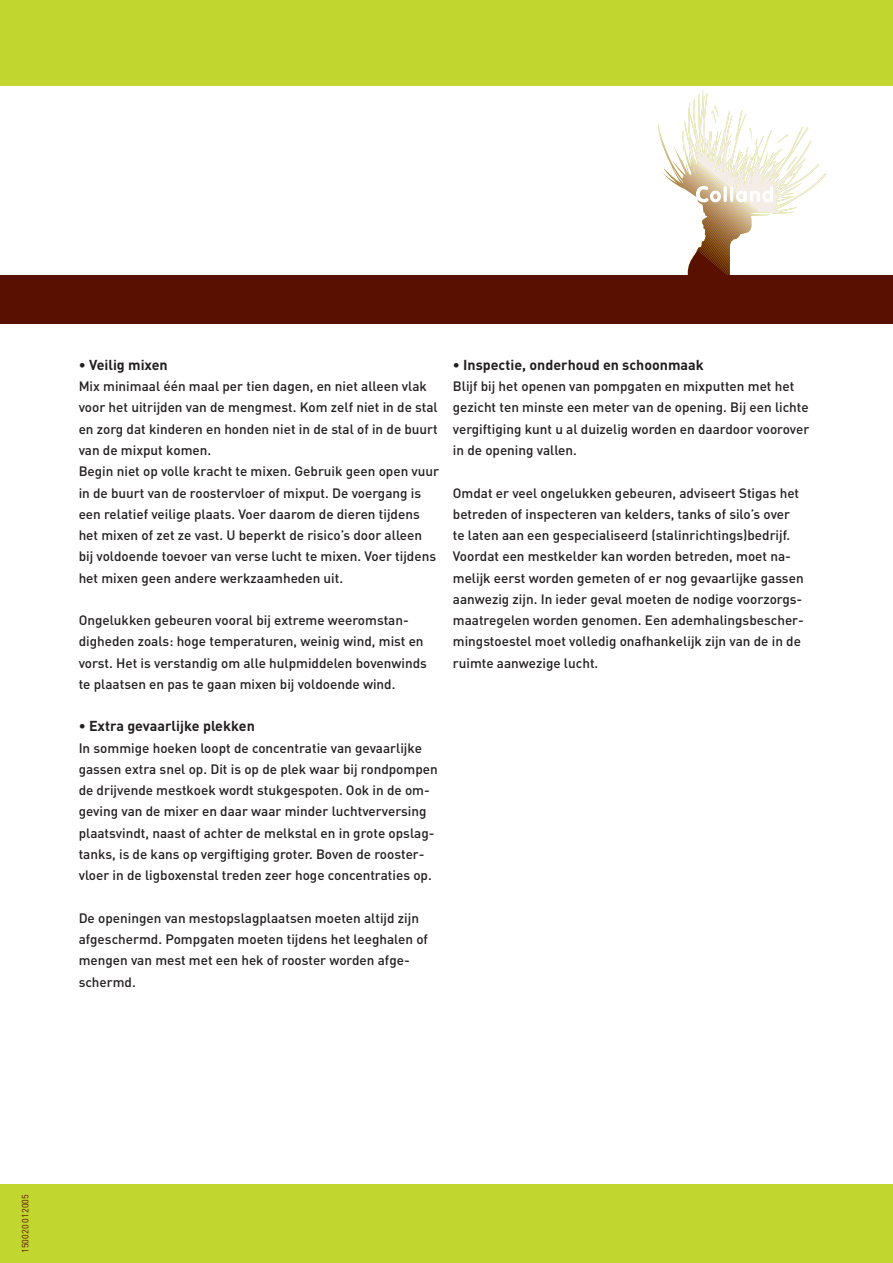
<style>
.page{position:relative;width:893px;height:1263px;background:#fff}
.page>*{position:absolute;margin:0;border:0;box-sizing:border-box;transform-origin:0 0}
.t1{font:700 14.25px "DIN";color:#231f20}
.t2{font:500 13.5px/21.3px "DIN";color:#231f20}
.t3{font:9px "DIN";color:#5a1000}
</style>
<div class="page">
<svg style="left:658px;top:91px;width:168px;height:184px"></svg>
<div style="left:0;top:0;width:893px;height:85px;background:#c1d72f"></div>
<div style="left:0;top:1184px;width:893px;height:79px;background:#c1d72f"></div>
<div style="left:0;top:275px;width:893px;height:48px;background:#5a1000"></div>
<p class="t1" style="left:79px;top:355px;width:91px">• Veilig mixen</p>
<p class="t2" style="left:79px;top:375px;width:362px">Mix minimaal één maal per tien dagen, en niet alleen vlak voor het uitrijden van de mengmest. Kom zelf niet in de stal en zorg dat kinderen en honden niet in de stal of in de buurt van de mixput komen.<br>Begin niet op volle kracht te mixen. Gebruik geen open vuur in de buurt van de roostervloer of mixput. De voergang is een relatief veilige plaats. Voer daarom de dieren tijdens het mixen of zet ze vast. U beperkt de risico’s door alleen bij voldoende toevoer van verse lucht te mixen. Voer tijdens het mixen geen andere werkzaamheden uit.</p>
<p class="t2" style="left:79px;top:609px;width:350px">Ongelukken gebeuren vooral bij extreme weeromstan&shy;digheden zoals: hoge temperaturen, weinig wind, mist en vorst. Het is verstandig om alle hulpmiddelen bovenwinds te plaatsen en pas te gaan mixen bij voldoende wind.</p>
<p class="t1" style="left:79px;top:717px;width:178px">• Extra gevaarlijke plekken</p>
<p class="t2" style="left:79px;top:737px;width:361px">In sommige hoeken loopt de concentratie van gevaarlijke gassen extra snel op. Dit is op de plek waar bij rondpompen de drijvende mestkoek wordt stukgespoten. Ook in de om&shy;geving van de mixer en daar waar minder luchtverversing plaatsvindt, naast of achter de melkstal en in grote opslag&shy;tanks, is de kans op vergiftiging groter. Boven de rooster&shy;vloer in de ligboxenstal treden zeer hoge concentraties op.</p>
<p class="t2" style="left:79px;top:907px;width:351px">De openingen van mestopslagplaatsen moeten altijd zijn afgeschermd. Pompgaten moeten tijdens het leeghalen of mengen van mest met een hek of rooster worden afge&shy;schermd.</p>
<p class="t1" style="left:453px;top:355px;width:252px">• Inspectie, onderhoud en schoonmaak</p>
<p class="t2" style="left:453px;top:375px;width:358px">Blijf bij het openen van pompgaten en mixputten met het gezicht ten minste een meter van de opening. Bij een lichte vergiftiging kunt u al duizelig worden en daardoor voorover in de opening vallen.</p>
<p class="t2" style="left:453px;top:482px;width:353px">Omdat er veel ongelukken gebeuren, adviseert Stigas het betreden of inspecteren van kelders, tanks of silo’s over te laten aan een gespecialiseerd (stalinrichtings)bedrijf.<br>Voordat een mestkelder kan worden betreden, moet na&shy;melijk eerst worden gemeten of er nog gevaarlijke gassen aanwezig zijn. In ieder geval moeten de nodige voorzorgs&shy;maatregelen worden genomen. Een ademhalingsbescher&shy;mingstoestel moet volledig onafhankelijk zijn van de in de ruimte aanwezige lucht.</p>
<p class="t3" style="left:20px;top:1253px;width:60px;rotate:-90deg">150020 012005</p>
</div>
